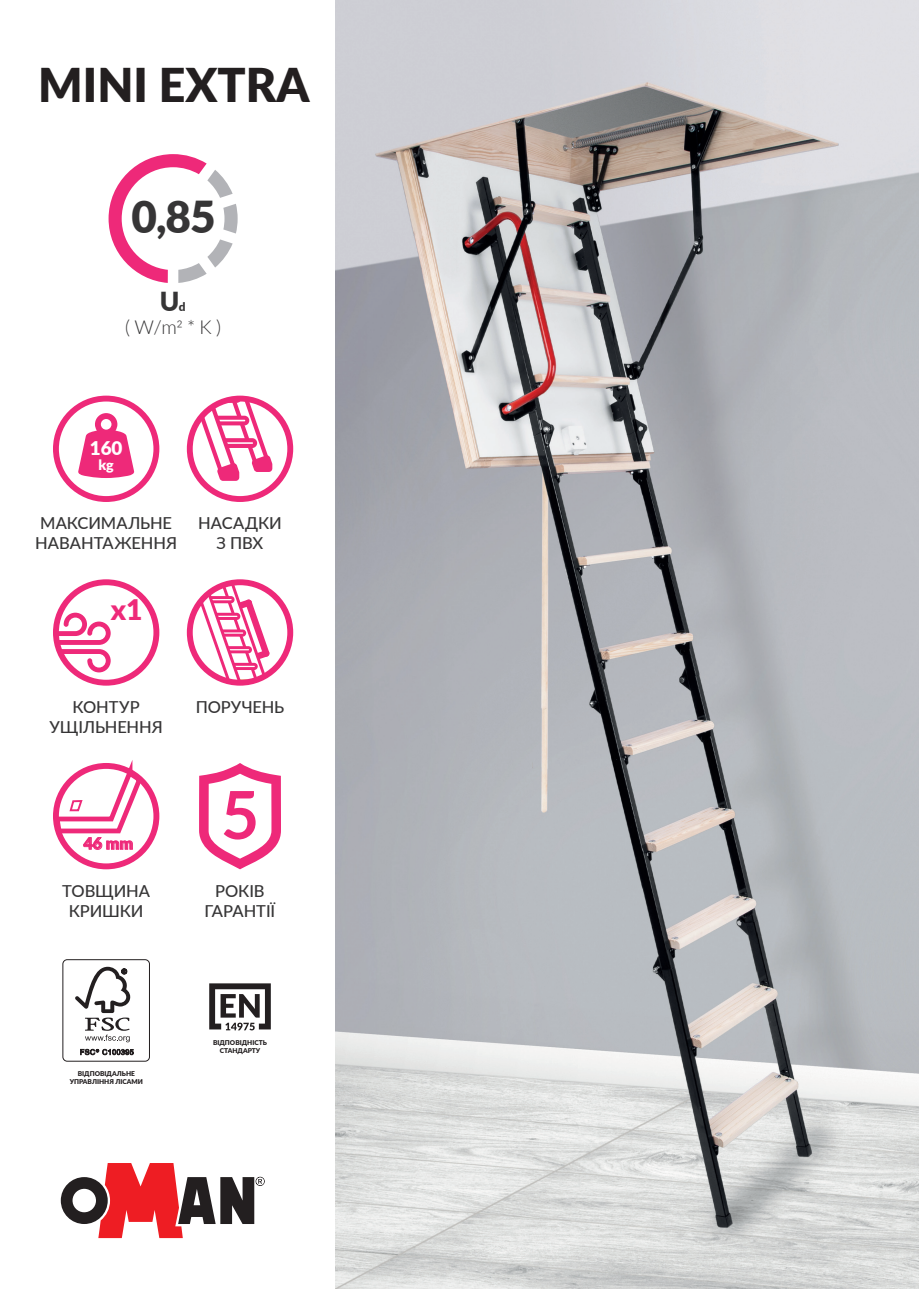
<style>
.page{position:relative;width:919px;height:1289px;background:#fff}
.page>*{position:absolute;margin:0;border:0;box-sizing:border-box;transform-origin:0 0}
.t1{font:700 66.3px "Lato";color:#ee2979}
.t2{font:900 46.5px "Lato";color:#231f20}
.t3{font:900 44.1px "Lato";color:#363536}
.t4{font:900 28.35px "Lato";color:#ee2979}
.t5{font:900 26.25px "Lato";color:#363536}
.t6{font:300 19.2px "Lato";color:#363536}
.t7{font:900 18.9px "Lato";color:#fff}
.t8{font:500 16.5px/19.8px "Lato";letter-spacing:-.01em;color:#363536;text-align:center}
.t9{font:900 15.9px "Lato";color:#ee2979}
.t10{font:900 14.1px "Lato";color:#fff}
.t11{font:900 6.6px/7.9px "Lato";color:#231f20;text-align:center}
.s1{font-size:11.85px}
</style>
<div class="page">
<svg style="left:53px;top:763px;width:106px;height:106px"></svg>
<svg style="left:53px;top:395px;width:106px;height:107px"></svg>
<svg style="left:53px;top:579px;width:106px;height:106px"></svg>
<svg style="left:199px;top:763px;width:82px;height:106px"></svg>
<svg style="left:187px;top:395px;width:106px;height:107px"></svg>
<svg style="left:187px;top:579px;width:106px;height:106px"></svg>
<svg style="left:108px;top:154px;width:129px;height:129px"></svg>
<img style="left:335px;top:0;width:583px;height:1288px">
<svg style="left:209px;top:983px;width:62px;height:47px"></svg>
<div style="left:62px;top:959px;width:88px;height:102px;border:1px solid #231f20;border-radius:4px"></div>
<svg style="left:75px;top:966px;width:55px;height:76px"></svg>
<svg style="left:80px;top:1049px;width:54px;height:6px"></svg>
<svg style="left:61px;top:1163px;width:204px;height:74px"></svg>
<h2 class="t2" style="left:38px;top:50px;width:273px">MINI EXTRA</h2>
<h3 class="t3" style="left:132px;top:184px;width:85px">0,85</h3>
<h3 class="t5" style="left:160px;top:282px;width:27px">U<span class="s1">d</span></h3>
<p class="t6" style="left:125px;top:313px;width:97px">( W/m2 * K )</p>
<p class="t7" style="left:90px;top:434px;width:34px">160</p>
<p class="t10" style="left:98px;top:454px;width:17px">kg</p>
<p class="t8" style="left:35px;top:513px;width:143px">МАКСИМАЛЬНЕ<br>НАВАНТАЖЕННЯ</p>
<p class="t8" style="left:198px;top:513px;width:85px">НАСАДКИ<br>З ПВХ</p>
<h3 class="t4" style="left:111px;top:588px;width:33px">x1</h3>
<p class="t8" style="left:73px;top:696px;width:69px">КОНТУР</p>
<p class="t8" style="left:196px;top:696px;width:90px">ПОРУЧЕНЬ</p>
<p class="t8" style="left:49px;top:716px;width:115px">УЩІЛЬНЕННЯ</p>
<p class="t9" style="left:84px;top:831px;width:51px">46 mm</p>
<p class="t8" style="left:62px;top:880px;width:89px">ТОВЩИНА<br>КРИШКИ</p>
<p class="t11" style="left:70px;top:1069px;width:75px">ВІДПОВІДАЛЬНЕ<br>УПРАВЛІННЯ ЛІСАМИ</p>
<h1 class="t1" style="left:221px;top:766px;width:40px">5</h1>
<p class="t8" style="left:204px;top:880px;width:72px">РОКІВ<br>ГАРАНТІЇ</p>
<p class="t11" style="left:213px;top:1038px;width:55px">ВІДПОВІДНІСТЬ<br>СТАНДАРТУ</p>
</div>
